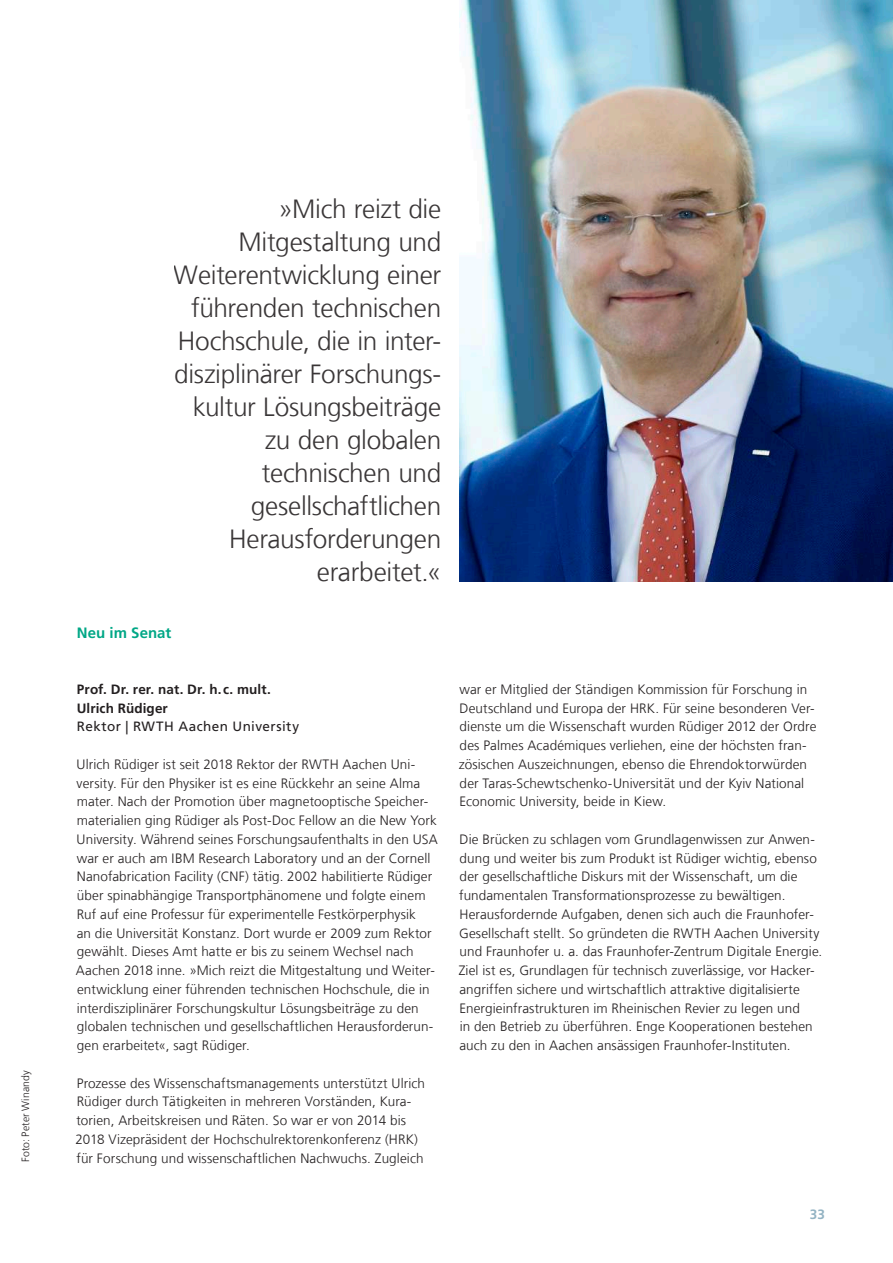
<style>
.page{position:relative;width:893px;height:1263px;background:#fff}
.page>*{position:absolute;margin:0;border:0;box-sizing:border-box;transform-origin:0 0}
.t1{font:300 26.25px/33px "Frutiger LT Com";letter-spacing:-.015em;color:#231f20;text-align:right}
.t2{font:700 15px "Frutiger LT Com";color:#00a786}
.t3{font:300 13.5px/18.8px "Frutiger LT Com";letter-spacing:.01em;color:#231f20}
.t4{font:700 13.5px/18.8px "Frutiger LT Com";letter-spacing:.01em;color:#231f20}
.t5{font:13.5px "Frutiger LT Com";letter-spacing:.035em;color:#231f20}
.t6{font:700 13.5px "Frutiger LT Com";color:#93b3c3}
.t7{font:300 10.5px "Frutiger LT Com";letter-spacing:.005em;color:#231f20}
</style>
<div class="page">
<img style="left:459px;top:0;width:434px;height:581px">
<p class="t7" style="left:19px;top:1162px;width:93px;rotate:-90deg">Foto: Peter Winandy</p>
<p class="t1" style="left:174px;top:192px;width:269px">»Mich reizt die<br>Mitgestaltung und<br>Weiterentwicklung einer führenden technischen<br>Hochschule, die in inter&shy;disziplinärer Forschungs&shy;kultur Lösungsbeiträge zu den globalen technischen und gesellschaftlichen<br>Herausforderungen erarbeitet.«</p>
<p class="t2" style="left:77px;top:624px;width:96px">Neu im Senat</p>
<p class="t4" style="left:77px;top:680px;width:196px">Prof. Dr. rer. nat. Dr. h. c. mult.<br>Ulrich Rüdiger</p>
<p class="t5" style="left:77px;top:719px;width:224px">Rektor | RWTH Aachen University</p>
<p class="t3" style="left:76px;top:755px;width:363px">Ulrich Rüdiger ist seit 2018 Rektor der RWTH Aachen Uni&shy;versity. Für den Physiker ist es eine Rückkehr an seine Alma mater. Nach der Promotion über magnetooptische Speicher&shy;materialien ging Rüdiger als Post-Doc Fellow an die New York University. Während seines Forschungsaufenthalts in den USA war er auch am IBM Research Laboratory und an der Cornell Nanofabrication Facility (CNF) tätig. 2002 habilitierte Rüdiger über spinabhängige Transportphänomene und folgte einem Ruf auf eine Professur für experimentelle Festkörperphysik<br>an die Universität Konstanz. Dort wurde er 2009 zum Rektor gewählt. Dieses Amt hatte er bis zu seinem Wechsel nach Aachen 2018 inne. »Mich reizt die Mitgestaltung und Weiter&shy;entwicklung einer führenden technischen Hochschule, die in interdisziplinärer Forschungskultur Lösungsbeiträge zu den globalen technischen und gesellschaftlichen Herausforderun&shy;gen erarbeitet«, sagt Rüdiger.</p>
<p class="t3" style="left:76px;top:1074px;width:351px">Prozesse des Wissenschaftsmanagements unterstützt Ulrich Rüdiger durch Tätigkeiten in mehreren Vorständen, Kura&shy;torien, Arbeitskreisen und Räten. So war er von 2014 bis 2018 Vizepräsident der Hochschulrektorenkonferenz (HRK) für Forschung und wissenschaftlichen Nachwuchs. Zugleich</p>
<p class="t3" style="left:459px;top:680px;width:359px">war er Mitglied der Ständigen Kommission für Forschung in Deutschland und Europa der HRK. Für seine besonderen Ver&shy;dienste um die Wissenschaft wurden Rüdiger 2012 der Ordre des Palmes Académiques verliehen, eine der höchsten fran&shy;zösischen Auszeichnungen, ebenso die Ehrendoktorwürden der Taras-Schewtschenko-Universität und der Kyiv National Economic University, beide in Kiew.</p>
<p class="t3" style="left:459px;top:830px;width:365px">Die Brücken zu schlagen vom Grundlagenwissen zur Anwen&shy;dung und weiter bis zum Produkt ist Rüdiger wichtig, ebenso der gesellschaftliche Diskurs mit der Wissenschaft, um die fundamentalen Transformationsprozesse zu bewältigen.<br>Herausfordernde Aufgaben, denen sich auch die Fraunhofer-Gesellschaft stellt. So gründeten die RWTH Aachen University und Fraunhofer u. a. das Fraunhofer-Zentrum Digitale Energie.<br>Ziel ist es, Grundlagen für technisch zuverlässige, vor Hacker&shy;angriffen sichere und wirtschaftlich attraktive digitalisierte Energieinfrastrukturen im Rheinischen Revier zu legen und<br>in den Betrieb zu überführen. Enge Kooperationen bestehen auch zu den in Aachen ansässigen Fraunhofer-Instituten.</p>
<p class="t6" style="left:810px;top:1207px;width:17px">33</p>
</div>
